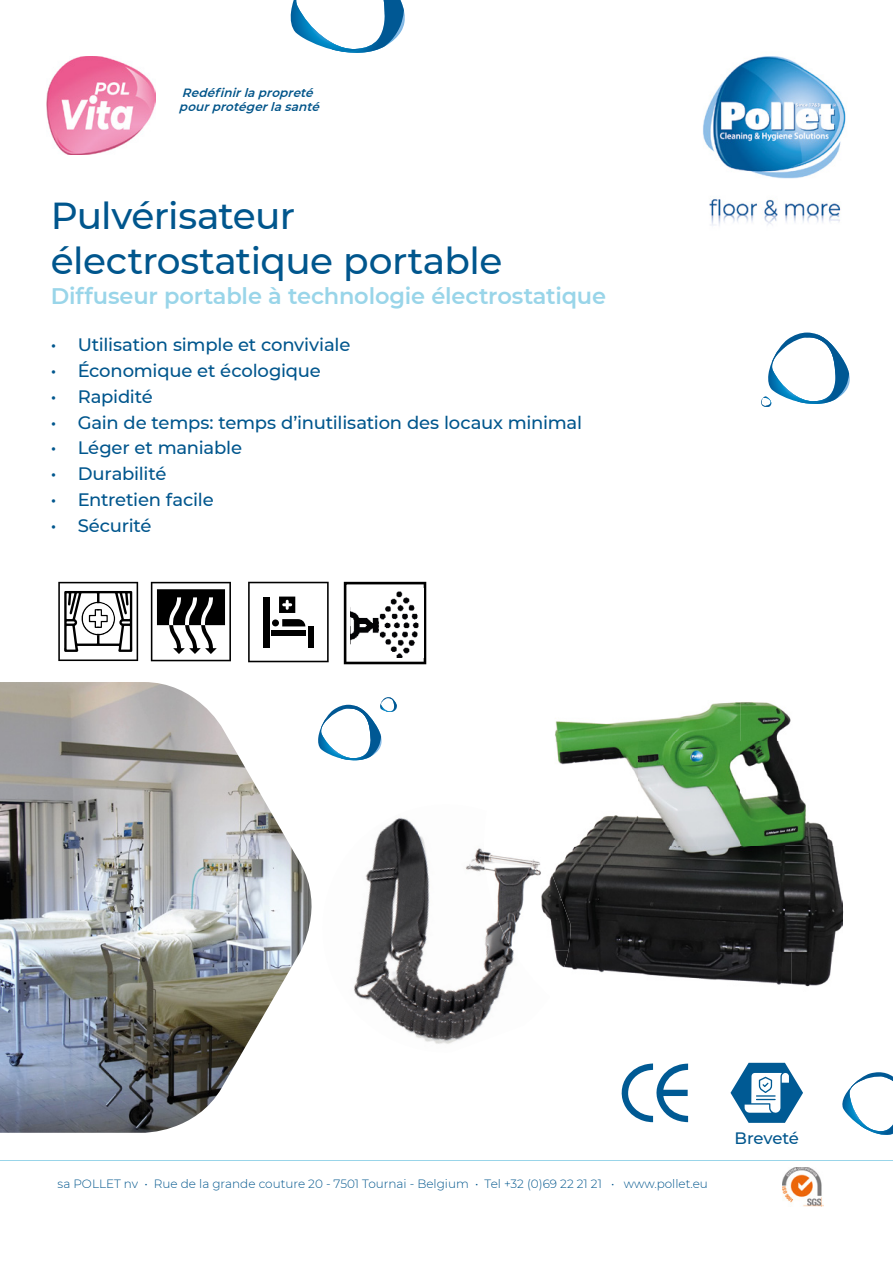
<style>
.page{position:relative;width:893px;height:1263px;background:#fff}
.page>*{position:absolute;margin:0;border:0;box-sizing:border-box;transform-origin:0 0}
.t1{font:500 37.5px/45px "Montserrat";letter-spacing:-.015em;color:#00568d}
.t2{font:600 22.5px "Montserrat";letter-spacing:-.005em;color:#99d5e9}
.t3{font:500 18px "Montserrat";letter-spacing:-.01em;color:#00568d}
.t4{font:500 16.5px "Montserrat";letter-spacing:-.015em;color:#00568d}
.t5{font:300 12px "Montserrat";color:#00568d}
.t6{font:italic 600 12px/14.4px "Montserrat";color:#005489}
</style>
<div class="page">
<svg style="left:842px;top:1072px;width:51px;height:63px"></svg>
<img style="left:783px;top:1167px;width:40px;height:40px">
<svg style="left:761px;top:333px;width:89px;height:74px"></svg>
<svg style="left:290px;top:0;width:115px;height:53px"></svg>
<svg style="left:326px;top:697px;width:71px;height:64px"></svg>
<img style="left:703px;top:56px;width:143px;height:170px">
<img style="left:47px;top:56px;width:109px;height:99px">
<hr style="left:0;top:1160px;width:893px;height:1px;background:#99d5e9">
<svg style="left:58px;top:582px;width:80px;height:79px"></svg>
<svg style="left:151px;top:582px;width:80px;height:79px"></svg>
<img style="left:555px;top:721px;width:84px;height:126px">
<img style="left:740px;top:702px;width:51px;height:40px">
<img style="left:842px;top:899px;width:2px;height:28px">
<img style="left:639px;top:742px;width:195px;height:105px">
<img style="left:569px;top:847px;width:273px;height:105px">
<img style="left:569px;top:952px;width:264px;height:35px">
<img style="left:354px;top:817px;width:159px;height:227px">
<img style="left:484px;top:811px;width:87px;height:140px">
<img style="left:513px;top:950px;width:56px;height:18px">
<svg style="left:248px;top:582px;width:81px;height:80px"></svg>
<div style="left:272px;top:619px;width:7px;height:7px;background:#000;border-radius:50%"></div>
<img style="left:0;top:682px;width:326px;height:451px">
<svg style="left:621px;top:1063px;width:67px;height:59px"></svg>
<svg style="left:730px;top:1063px;width:73px;height:60px"></svg>
<svg style="left:344px;top:582px;width:82px;height:82px"></svg>
<img style="left:351px;top:588px;width:72px;height:69px">
<p class="t6" style="left:179px;top:85px;width:146px">Redéfinirlapropreté pourprotégerlasanté</p>
<h1 class="t1" style="left:51px;top:191px;width:453px">Pulvérisateur électrostatique portable</h1>
<p class="t2" style="left:51px;top:280px;width:557px">Diffuseur portable à technologie électrostatique</p>
<p class="t3" style="left:51px;top:332px;width:301px">• Utilisation simple et conviviale</p>
<p class="t3" style="left:51px;top:358px;width:272px">• Économique et écologique</p>
<p class="t3" style="left:51px;top:384px;width:104px">• Rapidité</p>
<p class="t3" style="left:51px;top:410px;width:533px">• Gain de temps: temps d’inutilisation des locaux minimal</p>
<p class="t3" style="left:51px;top:435px;width:193px">• Léger et maniable</p>
<p class="t3" style="left:51px;top:461px;width:117px">• Durabilité</p>
<p class="t3" style="left:51px;top:487px;width:164px">• Entretien facile</p>
<p class="t3" style="left:51px;top:513px;width:102px">• Sécurité</p>
<p class="t5" style="left:58px;top:1175px;width:652px">sa POLLET nv • Rue de la grande couture 20 - 7501 Tournai - Belgium • Tel +32 (0)69 22 21 21 • www.pollet.eu</p>
<p class="t4" style="left:735px;top:1127px;width:66px">Breveté</p>
</div>
